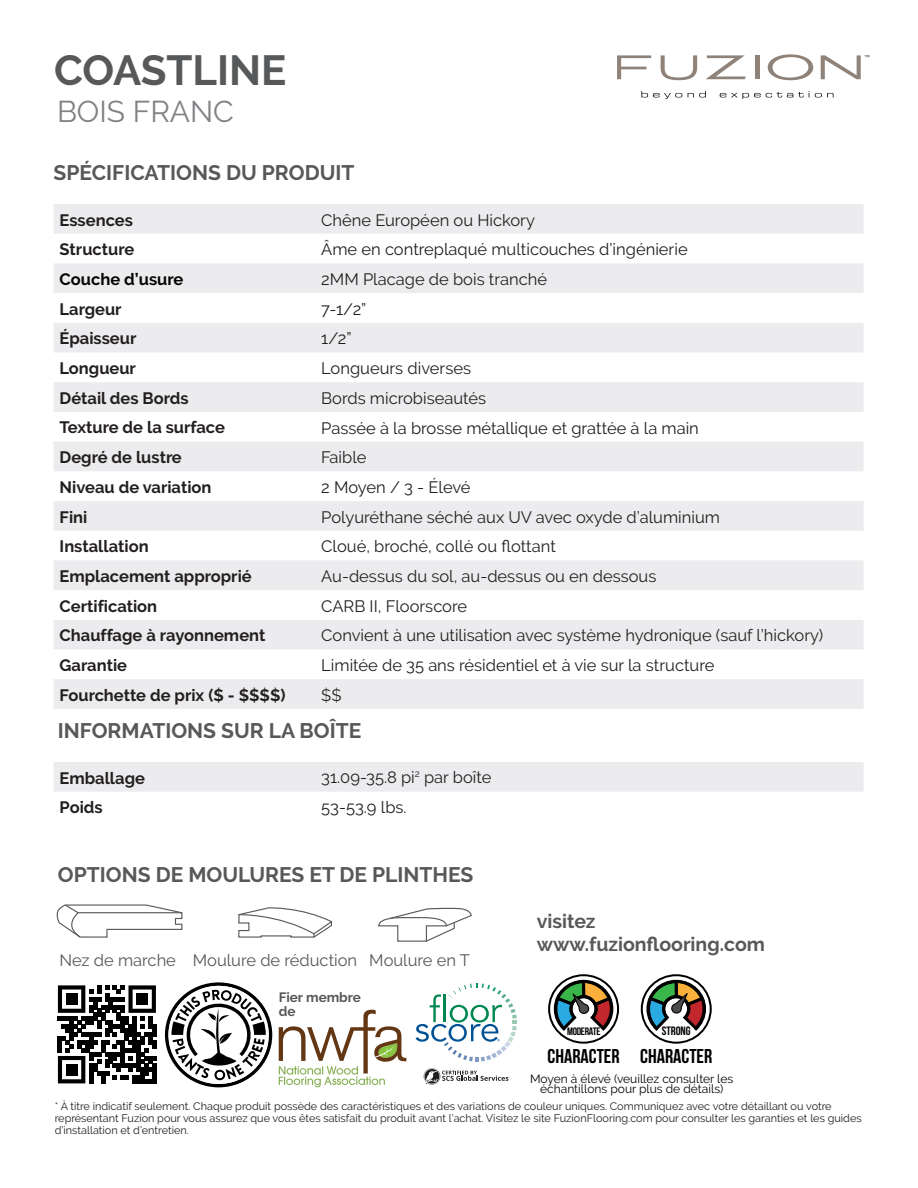
<style>
.page{position:relative;width:918px;height:1188px;background:#fff}
.page>*{position:absolute;margin:0;border:0;box-sizing:border-box;transform-origin:0 0}
.t1{font:700 42px "Raleway";letter-spacing:-.005em;color:#57585a}
.t2{font:30px "Raleway";color:#808285}
.t3{font:700 21px "Raleway";color:#57585a}
.t4{font:700 19.95px "Bebas Neue";color:#000}
.t5{font:700 19.5px/23.4px "Raleway";color:#57585a}
.Paragraph_Style_1{font:16.5px/29.7px "Raleway";color:#231f20}
.t6{font:700 16.5px/29.7px "Raleway";color:#231f20}
.t7{font:16.5px "Raleway";color:#57585a}
.t8{font:700 16.5px "Raleway";color:#040503}
.t9{font:700 13.5px/13.5px "Raleway";color:#57585a}
.t10{font:700 12.15px "Bebas Neue";color:#000}
.t11{font:12px/10.5px "Raleway";color:#040503;text-align:center}
.t12{font:10.8px/12px "Raleway";color:#231f20}
.t13{font:700 10.8px "Bebas Neue";letter-spacing:-.03em;color:#000}
.t14{font:9px/12px "Raleway";color:#231f20}
</style>
<div class="page">
<svg style="left:617px;top:55px;width:34px;height:24px"></svg>
<svg style="left:661px;top:55px;width:36px;height:25px"></svg>
<svg style="left:706px;top:55px;width:40px;height:24px"></svg>
<hr style="left:755px;top:55px;width:4px;height:24px;background:#8f8279">
<svg style="left:768px;top:54px;width:45px;height:26px"></svg>
<svg style="left:821px;top:55px;width:48px;height:24px"></svg>
<svg style="left:641px;top:91px;width:41px;height:8px"></svg>
<svg style="left:688px;top:91px;width:18px;height:7px"></svg>
<svg style="left:720px;top:91px;width:114px;height:8px"></svg>
<svg style="left:56px;top:904px;width:127px;height:34px"></svg>
<svg style="left:238px;top:907px;width:94px;height:31px"></svg>
<svg style="left:378px;top:907px;width:94px;height:35px"></svg>
<svg style="left:54px;top:204px;width:810px;height:505px;fill:#ececee"></svg>
<div style="left:54px;top:762px;width:810px;height:30px;background:#ececee"></div>
<svg style="left:279px;top:1010px;width:127px;height:77px"></svg>
<svg style="left:165px;top:982px;width:108px;height:105px"></svg>
<svg style="left:416px;top:983px;width:101px;height:79px"></svg>
<svg style="left:424px;top:1068px;width:84px;height:16px"></svg>
<svg style="left:548px;top:974px;width:71px;height:70px"></svg>
<svg style="left:641px;top:974px;width:71px;height:70px"></svg>
<svg style="left:58px;top:985px;width:98px;height:99px"></svg>
<div style="left:66px;top:993px;width:12px;height:12px;background:#000"></div>
<div style="left:136px;top:993px;width:12px;height:12px;background:#000"></div>
<div style="left:66px;top:1064px;width:12px;height:12px;background:#000"></div>
<p class="t1" style="left:54px;top:46px;width:234px">COASTLINE</p>
<h2 class="t2" style="left:57px;top:94px;width:178px">BOIS FRANC</h2>
<p class="t3" style="left:54px;top:161px;width:302px">SPÉCIFICATIONS DU PRODUIT</p>
<p class="t6" style="left:60px;top:205px;width:76px">Essences<br>Structure</p>
<p class="t8" style="left:60px;top:270px;width:125px">Couche d’usure</p>
<p class="t6" style="left:60px;top:294px;width:228px">Largeur<br>Épaisseur<br>Longueur<br>Détail des Bords<br>Texture de la surface<br>Degré de lustre<br>Niveau de variation<br>Fini<br>Installation<br>Emplacement approprié<br>Certification<br>Chauffage à rayonnement<br>Garantie<br>Fourchette de prix ($ - $$$$)</p>
<p class="t3" style="left:58px;top:719px;width:305px">INFORMATIONS SUR LA BOÎTE</p>
<p class="t6" style="left:60px;top:763px;width:87px">Emballage<br>Poids</p>
<p class="Paragraph_Style_1" style="left:321px;top:205px;width:215px">Chêne Européen ou Hickory</p>
<p class="Paragraph_Style_1" style="left:321px;top:235px;width:368px">Âme en contreplaqué multicouches d’ingénierie</p>
<p class="Paragraph_Style_1" style="left:321px;top:264px;width:227px">2MM Placage de bois tranché</p>
<p class="Paragraph_Style_1" style="left:321px;top:294px;width:47px">7-1/2”</p>
<p class="Paragraph_Style_1" style="left:321px;top:324px;width:32px">1/2”</p>
<p class="Paragraph_Style_1" style="left:321px;top:353px;width:151px">Longueurs diverses</p>
<p class="Paragraph_Style_1" style="left:321px;top:383px;width:166px">Bords microbiseautés</p>
<p class="Paragraph_Style_1" style="left:321px;top:413px;width:379px">Passée à la brosse métallique et grattée à la main</p>
<p class="Paragraph_Style_1" style="left:321px;top:443px;width:47px">Faible</p>
<p class="Paragraph_Style_1" style="left:321px;top:472px;width:151px">2 Moyen / 3 - Élevé</p>
<p class="Paragraph_Style_1" style="left:321px;top:502px;width:400px">Polyuréthane séché aux UV avec oxyde d’aluminium</p>
<p class="Paragraph_Style_1" style="left:321px;top:532px;width:236px">Cloué, broché, collé ou flottant</p>
<p class="Paragraph_Style_1" style="left:321px;top:561px;width:337px">Au-dessus du sol, au-dessus ou en dessous</p>
<p class="Paragraph_Style_1" style="left:321px;top:591px;width:147px">CARB II, Floorscore</p>
<p class="Paragraph_Style_1" style="left:321px;top:621px;width:503px">Convient à une utilisation avec système hydronique (sauf l’hickory)<br>Limitée de 35 ans résidentiel et à vie sur la structure</p>
<p class="Paragraph_Style_1" style="left:321px;top:680px;width:22px">$$</p>
<p class="Paragraph_Style_1" style="left:321px;top:762px;width:172px">31.09-35.8 pi<sup>2</sup> par boîte</p>
<p class="Paragraph_Style_1" style="left:321px;top:792px;width:87px">53-53.9 lbs.</p>
<p class="t3" style="left:58px;top:863px;width:417px">OPTIONS DE MOULURES ET DE PLINTHES</p>
<p class="t7" style="left:59px;top:951px;width:412px">Nez de marche Moulure de réduction Moulure en T</p>
<p class="t9" style="left:279px;top:991px;width:84px">Fier membre de</p>
<p class="t5" style="left:537px;top:909px;width:230px">visitez www.fuzionflooring.com</p>
<p class="t10" style="left:662px;top:1024px;width:30px">STRONG</p>
<p class="t11" style="left:530px;top:1073px;width:205px">Moyen à élevé (veuillez consulter les échantillons pour plus de détails)</p>
<p class="t10" style="left:666px;top:1024px;width:33px">INTENSE</p>
<p class="t13" style="left:567px;top:1026px;width:35px">MODERATE</p>
<p class="t4" style="left:543px;top:1045px;width:74px">CHARACTER</p>
<p class="t13" style="left:562px;top:1026px;width:35px">MODERATE</p>
<p class="t4" style="left:548px;top:1045px;width:74px">CHARACTER</p>
<p class="t4" style="left:640px;top:1045px;width:74px">CHARACTER</p>
<p class="t4" style="left:645px;top:1045px;width:74px">CHARACTER</p>
<p class="t12" style="left:55px;top:1100px;width:809px">* À titre indicatif seulement. Chaque produit possède des caractéristiques et des variations de couleur uniques. Communiquez avec votre détaillant ou votre représentant Fuzion pour vous assurez que vous êtes satisfait du produit avant l’achat. Visitez le site FuzionFlooring.com pour consulter les garanties et les guides d’installation et d’entretien.</p>
<p class="t14" style="left:54px;top:1099px;width:486px">* À titre indicatif seulement. Chaque produit possède des caractéristiques et des variations de couleur uniques.<br>Communiquez avec votre détaillant ou votre représentant Fuzion pour vous assurez que vous êtes satisfait du produit</p>
</div>
